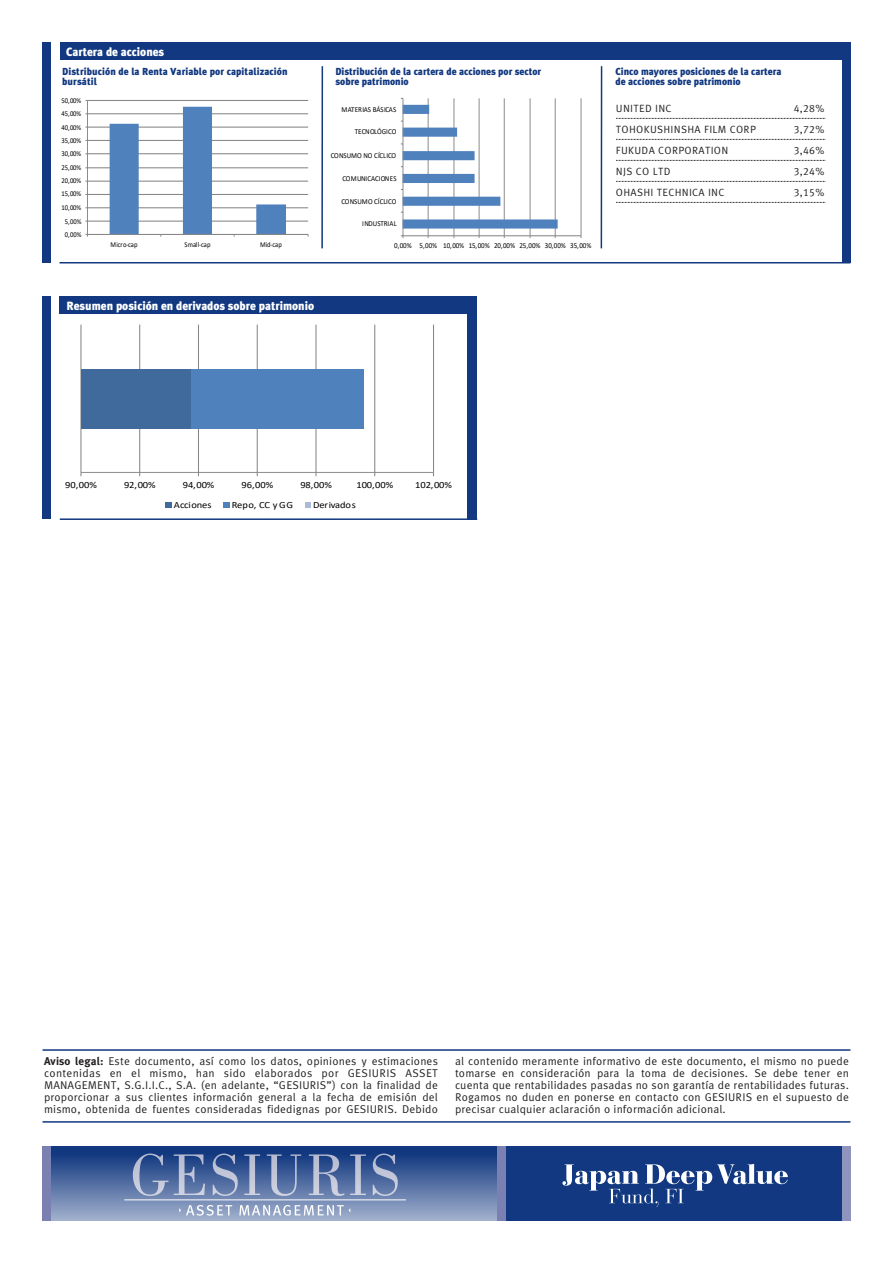
<style>
.page{position:relative;width:893px;height:1263px;background:#fff}
.page>*{position:absolute;margin:0;border:0;box-sizing:border-box;transform-origin:0 0}
.t1{font:900 12px "Meta Plus";color:#fff;scale:.95 1}
.t2{font:11.25px/12px "Meta Korrespondenz";letter-spacing:.01em;color:#231f20;text-align:justify}
.t3{font:10.5px "Meta Korrespondenz";letter-spacing:.025em;color:#231f20}
.t4{font:900 10.2px "Meta Plus";color:#113880;scale:.95 1}
.t5{font:9.45px "Calibri";letter-spacing:-.005em;color:#000;scale:1.11 1}
.t6{font:9.45px "Calibri";letter-spacing:-.025em;color:#000;scale:1.11 1}
.t7{font:7.65px "Calibri";letter-spacing:-.005em;color:#000;scale:.92 1}
.t8{font:7.65px "Calibri";letter-spacing:.015em;color:#000;scale:.92 1}
.t9{font:7.65px "Calibri";letter-spacing:-.035em;color:#000;scale:.92 1}
.t10{font:7.65px "Calibri";letter-spacing:-.025em;color:#000;scale:.92 1}
.t11{font:7.35px "Calibri";letter-spacing:-.005em;color:#000;scale:.89 1}
.s1{font-weight:700}
</style>
<div class="page">
<hr style="left:60px;top:518px;width:417px;height:2px;background:#113880">
<div style="left:60px;top:297px;width:417px;height:17px;background:#113880"></div>
<div style="left:43px;top:297px;width:8px;height:222px;background:#113880"></div>
<div style="left:468px;top:297px;width:9px;height:222px;background:#113880"></div>
<svg style="left:80px;top:324px;width:354px;height:184px"></svg>
<svg style="left:85px;top:100px;width:224px;height:137px"></svg>
<div style="left:60px;top:43px;width:790px;height:17px;background:#113880"></div>
<div style="left:43px;top:43px;width:8px;height:220px;background:#113880"></div>
<svg style="left:400px;top:97px;width:182px;height:141px"></svg>
<hr style="left:321px;top:66px;width:2px;height:182px;background:#113880">
<hr style="left:601px;top:66px;width:1px;height:182px;background:#113880">
<div style="left:842px;top:43px;width:8px;height:220px;background:#113880"></div>
<hr style="left:60px;top:262px;width:790px;height:1px;background:#113880">
<svg style="left:616px;top:118px;width:209px;height:1px"></svg>
<svg style="left:616px;top:139px;width:209px;height:1px"></svg>
<svg style="left:616px;top:160px;width:209px;height:1px"></svg>
<svg style="left:616px;top:181px;width:209px;height:1px"></svg>
<svg style="left:616px;top:202px;width:209px;height:1px"></svg>
<div style="left:502px;top:1146px;width:348px;height:74px;background:#113880"></div>
<div style="left:43px;top:1146px;width:459px;height:74px;background:linear-gradient(to bottom,#042c78,#a0afcc)"></div>
<svg style="left:133px;top:1153px;width:35px;height:43px;background:#5d76a6"></svg>
<svg style="left:174px;top:1154px;width:31px;height:41px"></svg>
<svg style="left:213px;top:1153px;width:25px;height:43px"></svg>
<svg style="left:244px;top:1154px;width:16px;height:41px"></svg>
<svg style="left:267px;top:1154px;width:34px;height:42px"></svg>
<svg style="left:309px;top:1154px;width:35px;height:42px"></svg>
<svg style="left:350px;top:1154px;width:16px;height:41px"></svg>
<svg style="left:373px;top:1153px;width:25px;height:43px"></svg>
<hr style="left:124px;top:1199px;width:282px;height:1px;background:#fff">
<svg style="left:179px;top:1205px;width:53px;height:10px"></svg>
<svg style="left:239px;top:1205px;width:111px;height:10px"></svg>
<div style="left:842px;top:1146px;width:8px;height:74px;background:#8f94be"></div>
<div style="left:497px;top:1146px;width:9px;height:74px;background:#7a80b1"></div>
<div style="left:43px;top:1146px;width:8px;height:74px;background:#7a80b1"></div>
<svg style="left:562px;top:1164px;width:226px;height:43px"></svg>
<hr style="left:43px;top:1121px;width:807px;height:2px;background:#113880">
<hr style="left:43px;top:1049px;width:807px;height:2px;background:#113880">
<p class="t1" style="left:66px;top:44px;width:105px">Cartera de acciones</p>
<p class="t4" style="left:62px;top:65px;width:239px">Distribución de la Renta Variable por capitalización</p>
<p class="t4" style="left:62px;top:76px;width:38px">bursátil</p>
<p class="t11" style="left:61px;top:95px;width:24px">50,00%</p>
<p class="t11" style="left:61px;top:109px;width:24px">45,00%</p>
<p class="t11" style="left:61px;top:122px;width:24px">40,00%</p>
<p class="t11" style="left:61px;top:135px;width:24px">35,00%</p>
<p class="t11" style="left:61px;top:149px;width:24px">30,00%</p>
<p class="t11" style="left:61px;top:162px;width:24px">25,00%</p>
<p class="t11" style="left:61px;top:175px;width:24px">20,00%</p>
<p class="t11" style="left:61px;top:189px;width:24px">15,00%</p>
<p class="t11" style="left:61px;top:202px;width:24px">10,00%</p>
<p class="t11" style="left:65px;top:216px;width:20px">5,00%</p>
<p class="t11" style="left:65px;top:229px;width:20px">0,00%</p>
<p class="t11" style="left:110px;top:239px;width:32px">Micro-cap</p>
<p class="t11" style="left:185px;top:239px;width:31px">Small-cap</p>
<p class="t11" style="left:260px;top:239px;width:26px">Mid-cap</p>
<p class="t4" style="left:335px;top:65px;width:218px">Distribución de la cartera de acciones por sector</p>
<p class="t4" style="left:335px;top:76px;width:79px">sobre patrimonio</p>
<p class="t8" style="left:341px;top:104px;width:61px">MATERIAS BÁSICAS</p>
<p class="t7" style="left:355px;top:127px;width:47px">TECNOLÓGICO</p>
<p class="t9" style="left:331px;top:150px;width:73px">CONSUMO NO CÍCLICO</p>
<p class="t7" style="left:342px;top:173px;width:60px">COMUNICACIONES</p>
<p class="t10" style="left:341px;top:196px;width:61px">CONSUMO CÍCLICO</p>
<p class="t8" style="left:362px;top:218px;width:39px">INDUSTRIAL</p>
<p class="t7" style="left:394px;top:240px;width:216px">0,00% 5,00% 10,00% 15,00% 20,00% 25,00% 30,00% 35,00%</p>
<p class="t1" style="left:67px;top:299px;width:262px">Resumen posición en derivados sobre patrimonio</p>
<p class="t4" style="left:616px;top:65px;width:176px">Cinco mayores posiciones de la cartera</p>
<p class="t4" style="left:616px;top:76px;width:133px">de acciones sobre patrimonio</p>
<p class="t3" style="left:616px;top:102px;width:57px">UNITED INC</p>
<p class="t3" style="left:794px;top:102px;width:32px">4,28%</p>
<p class="t3" style="left:616px;top:123px;width:141px">TOHOKUSHINSHA FILM CORP</p>
<p class="t3" style="left:794px;top:123px;width:32px">3,72%</p>
<p class="t3" style="left:616px;top:144px;width:114px">FUKUDA CORPORATION</p>
<p class="t3" style="left:794px;top:144px;width:32px">3,46%</p>
<p class="t3" style="left:616px;top:165px;width:56px">NJS CO LTD</p>
<p class="t3" style="left:794px;top:165px;width:32px">3,24%</p>
<p class="t3" style="left:616px;top:186px;width:110px">OHASHI TECHNICA INC</p>
<p class="t3" style="left:794px;top:186px;width:32px">3,15%</p>
<p class="t5" style="left:65px;top:478px;width:30px">90,00%</p>
<p class="t5" style="left:124px;top:478px;width:30px">92,00%</p>
<p class="t5" style="left:183px;top:478px;width:30px">94,00%</p>
<p class="t5" style="left:242px;top:478px;width:30px">96,00%</p>
<p class="t5" style="left:300px;top:478px;width:30px">98,00%</p>
<p class="t5" style="left:356px;top:478px;width:35px">100,00%</p>
<p class="t5" style="left:415px;top:478px;width:35px">102,00%</p>
<p class="t6" style="left:174px;top:498px;width:35px">Acciones</p>
<p class="t5" style="left:232px;top:498px;width:57px">Repo, CC y GG</p>
<p class="t5" style="left:313px;top:498px;width:40px">Derivados</p>
<p class="t2" style="left:44px;top:1055px;width:395px"><span class="s1">Aviso legal:</span> Este documento, así como los datos, opiniones y estimaciones contenidas en el mismo, han sido elaborados por GESIURIS ASSET MANAGEMENT, S.G.I.I.C., S.A. (en adelante, “GESIURIS”) con la finalidad de proporcionar a sus clientes información general a la fecha de emisión del mismo, obtenida de fuentes consideradas fidedignas por GESIURIS. Debido</p>
<p class="t2" style="left:455px;top:1055px;width:395px">al contenido meramente informativo de este documento, el mismo no puede tomarse en consideración para la toma de decisiones. Se debe tener en cuenta que rentabilidades pasadas no son garantía de rentabilidades futuras.<br>Rogamos no duden en ponerse en contacto con GESIURIS en el supuesto de precisar cualquier aclaración o información adicional.</p>
</div>
